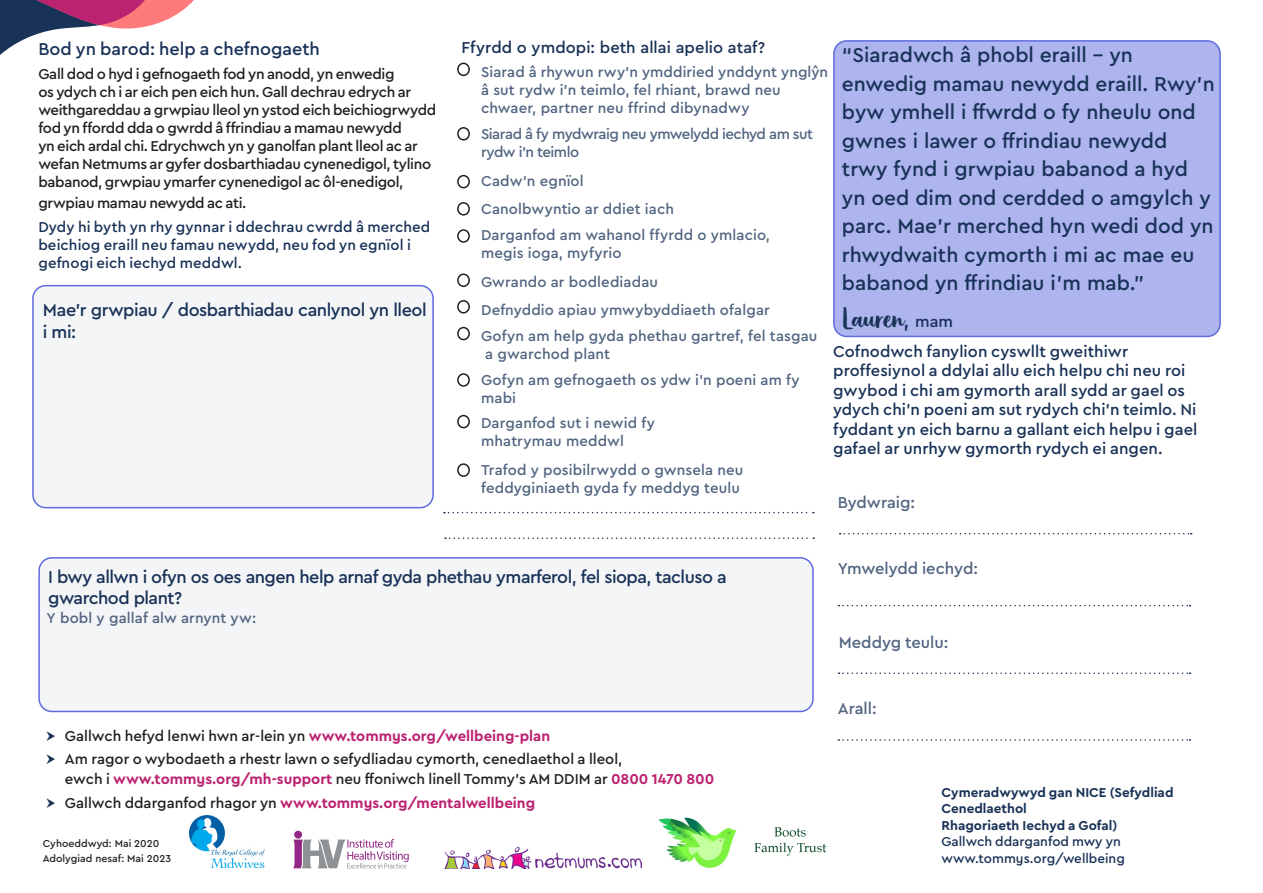
<style>
.page{position:relative;width:1263px;height:893px;background:#fff}
.page>*{position:absolute;margin:0;border:0;box-sizing:border-box;transform-origin:0 0}
.sub_title{font:28.5px "Organika Script";color:#193257}
.sub_title-2{font:500 21px/28.5px "Cera Pro";color:#193257}
.Sub_headding_light{font:500 18px/21px "Cera Pro";letter-spacing:-.03em;color:#193257}
.sub_title-3{font:500 18px/22.5px "Cera Pro";letter-spacing:-.025em;color:#193257}
.Body_text_lola_11{font:500 18px "Cera Pro";color:#193257}
.Body_text_lola_11-2{font:500 16.5px/19.5px "Cera Pro";letter-spacing:.005em;color:#193257}
.Body_text_lola_9{font:500 16.5px "Cera Pro";color:#526581}
.sub_title-4{font:500 16.5px "Cera Pro";letter-spacing:.005em;color:#193257}
.sub_title-5{font:500 15px/18px "Cera Pro";letter-spacing:.005em;color:#526581}
.Body_text_lola_11-3{font:500 15px/18px "Cera Pro";letter-spacing:-.02em;color:#231f20}
.Body_text_lola_11-4{font:500 15px/19.5px "Cera Pro";color:#231f20}
.Body_text_lola_11-5{font:500 15px/18px "Cera Pro";letter-spacing:.01em;color:#193257}
.t1{font:700 15px "Cera Pro";color:#bb2270}
.sub_title-6{font:500 15px/18px "Cera Pro";letter-spacing:-.035em;color:#526581}
.Body_text_lola_9-2{font:700 13.5px/16.5px "Cera Pro";color:#193257}
.Body_text_lola_9-3{font:500 13.5px/16.5px "Cera Pro";color:#193257}
.sub_title-7{font:500 10.5px "Cera Pro";color:#231f20}
.s1{font-family:"Cera Pro";font-weight:500;font-size:21px}
.s2{font-family:"Cera Pro";font-weight:500;font-size:16.5px}
.s3{font-weight:700;color:#bb2270}
.s4{font-weight:500;color:#231f20}
</style>
<div class="page">
<div style="left:39px;top:558px;width:774px;height:153px;background:#f4f5f7;border-radius:13px"></div>
<div style="left:38px;top:557px;width:776px;height:155px;border:2px solid #5e6bde;border-radius:13px"></div>
<div style="left:33px;top:286px;width:400px;height:222px;background:#f4f5f7;border-radius:13px"></div>
<div style="left:32px;top:285px;width:402px;height:223px;border:2px solid #5e6bde;border-radius:13px"></div>
<img style="left:189px;top:816px;width:76px;height:52px">
<img style="left:445px;top:848px;width:196px;height:21px">
<svg style="left:445px;top:537px;width:369px;height:2px"></svg>
<svg style="left:444px;top:512px;width:370px;height:1px"></svg>
<div style="left:834px;top:41px;width:386px;height:295px;background:#aeb5ee;border-radius:13px"></div>
<div style="left:833px;top:40px;width:388px;height:297px;border:2px solid #5e6bde;border-radius:13px"></div>
<svg style="left:840px;top:533px;width:352px;height:1px"></svg>
<svg style="left:838px;top:672px;width:352px;height:2px"></svg>
<svg style="left:838px;top:605px;width:352px;height:1px"></svg>
<svg style="left:838px;top:739px;width:352px;height:2px"></svg>
<img style="left:659px;top:817px;width:168px;height:51px">
<svg style="left:0;top:0;width:194px;height:55px"></svg>
<div style="left:294px;top:831px;width:8px;height:8px;background:#922684;border-radius:50%"></div>
<svg style="left:293px;top:839px;width:116px;height:29px"></svg>
<div style="left:457px;top:63px;width:13px;height:13px;border:2px solid #231f20;border-radius:50%"></div>
<div style="left:457px;top:175px;width:13px;height:13px;border:2px solid #231f20;border-radius:50%"></div>
<div style="left:457px;top:127px;width:13px;height:14px;border:2px solid #231f20;border-radius:50%"></div>
<div style="left:457px;top:202px;width:13px;height:14px;border:2px solid #231f20;border-radius:50%"></div>
<div style="left:457px;top:229px;width:13px;height:14px;border:2px solid #231f20;border-radius:50%"></div>
<div style="left:457px;top:274px;width:13px;height:13px;border:2px solid #231f20;border-radius:50%"></div>
<div style="left:457px;top:300px;width:13px;height:13px;border:2px solid #231f20;border-radius:50%"></div>
<div style="left:457px;top:327px;width:13px;height:13px;border:2px solid #231f20;border-radius:50%"></div>
<div style="left:457px;top:373px;width:13px;height:14px;border:2px solid #231f20;border-radius:50%"></div>
<div style="left:457px;top:415px;width:13px;height:13px;border:2px solid #231f20;border-radius:50%"></div>
<div style="left:457px;top:463px;width:13px;height:14px;border:2px solid #231f20;border-radius:50%"></div>
<p class="Body_text_lola_11" style="left:38px;top:37px;width:283px">Bod yn barod: help a chefnogaeth</p>
<p class="Body_text_lola_11-3" style="left:38px;top:64px;width:399px">Gall dod o hyd i gefnogaeth fod yn anodd, yn enwedig<br>os ydych ch i ar eich pen eich hun. Gall dechrau edrych ar weithgareddau a grwpiau lleol yn ystod eich beichiogrwydd fod yn ffordd dda o gwrdd â ffrindiau a mamau newydd<br>yn eich ardal chi. Edrychwch yn y ganolfan plant lleol ac ar wefan Netmums ar gyfer dosbarthiadau cynenedigol, tylino babanod, grwpiau ymarfer cynenedigol ac ôl-enedigol,</p>
<p class="Body_text_lola_11-3" style="left:38px;top:193px;width:210px">grwpiau mamau newydd ac ati.</p>
<p class="Body_text_lola_11-5" style="left:38px;top:218px;width:394px">Dydy hi byth yn rhy gynnar i ddechrau cwrdd â merched beichiog eraill neu famau newydd, neu fod yn egnïol i gefnogi eich iechyd meddwl.</p>
<p class="sub_title-3" style="left:43px;top:298px;width:385px">Mae'r grwpiau / dosbarthiadau canlynol yn lleol i mi:</p>
<p class="sub_title-4" style="left:462px;top:37px;width:305px">Ffyrdd o ymdopi: beth allai apelio ataf?</p>
<p class="sub_title-5" style="left:481px;top:63px;width:349px">Siarad â rhywun rwy'n ymddiried ynddynt ynglŷn â sut rydw i'n teimlo, fel rhiant, brawd neu chwaer, partner neu ffrind dibynadwy</p>
<p class="sub_title-6" style="left:481px;top:124px;width:334px">Siarad â fy mydwraig neu ymwelydd iechyd am sut rydw i'n teimlo</p>
<p class="sub_title-5" style="left:481px;top:171px;width:104px">Cadw'n egnïol</p>
<p class="sub_title-5" style="left:481px;top:200px;width:194px">Canolbwyntio ar ddiet iach</p>
<p class="sub_title-5" style="left:481px;top:225px;width:291px">Darganfod am wahanol ffyrdd o ymlacio, megis ioga, myfyrio</p>
<p class="sub_title-5" style="left:481px;top:272px;width:178px">Gwrando ar bodlediadau</p>
<p class="sub_title-5" style="left:481px;top:301px;width:290px">Defnyddio apiau ymwybyddiaeth ofalgar</p>
<p class="sub_title-5" style="left:481px;top:326px;width:338px">Gofyn am help gyda phethau gartref, fel tasgau a gwarchod plant</p>
<p class="sub_title-5" style="left:481px;top:370px;width:320px">Gofyn am gefnogaeth os ydw i'n poeni am fy mabi</p>
<p class="sub_title-5" style="left:481px;top:413px;width:175px">Darganfod sut i newid fy mhatrymau meddwl</p>
<p class="sub_title-5" style="left:481px;top:460px;width:264px">Trafod y posibilrwydd o gwnsela neu feddyginiaeth gyda fy meddyg teulu</p>
<p class="sub_title-2" style="left:842px;top:40px;width:374px">“Siaradwch â phobl eraill - yn enwedig mamau newydd eraill. Rwy'n byw ymhell i ffwrdd o fy nheulu ond gwnes i lawer o ffrindiau newydd trwy fynd i grwpiau babanod a hyd yn oed dim ond cerdded o amgylch y parc. Mae'r merched hyn wedi dod yn rhwydwaith cymorth i mi ac mae eu babanod yn ffrindiau i'm mab."</p>
<p class="sub_title" style="left:842px;top:302px;width:113px">Lauren<span class="s1">,</span> <span class="s2">mam</span></p>
<p class="Body_text_lola_11-2" style="left:833px;top:341px;width:366px">Cofnodwch fanylion cyswllt gweithiwr proffesiynol a ddylai allu eich helpu chi neu roi gwybod i chi am gymorth arall sydd ar gael os ydych chi'n poeni am sut rydych chi'n teimlo. Ni fyddant yn eich barnu a gallant eich helpu i gael gafael ar unrhyw gymorth rydych ei angen.</p>
<p class="Body_text_lola_9" style="left:838px;top:492px;width:79px">Bydwraig:</p>
<p class="Sub_headding_light" style="left:48px;top:566px;width:680px">I bwy allwn i ofyn os oes angen help arnaf gyda phethau ymarferol, fel siopa, tacluso a gwarchod plant?</p>
<p class="sub_title-5" style="left:47px;top:608px;width:211px">Y bobl y gallaf alw arnynt yw:</p>
<p class="Body_text_lola_11-4" style="left:65px;top:725px;width:487px">Gallwch hefyd lenwi hwn ar-lein yn <span class="s3">www.tommys.org/wellbeing-plan</span></p>
<p class="Body_text_lola_11-4" style="left:65px;top:749px;width:651px">Am ragor o wybodaeth a rhestr lawn o sefydliadau cymorth, cenedlaethol a lleol,<br>ewch i <span class="s3">www.tommys.org/mh-support</span> neu ffoniwch linell Tommy's AM DDIM ar <span class="s3">0800 1470 800</span></p>
<p class="t1" style="left:65px;top:792px;width:472px"><span class="s4">Gallwch ddarganfod rhagor yn</span> www.tommys.org/mentalwellbeing</p>
<p class="sub_title-7" style="left:43px;top:836px;width:118px">Cyhoeddwyd: Mai 2020</p>
<p class="sub_title-7" style="left:43px;top:851px;width:130px">Adolygiad nesaf: Mai 2023</p>
<p class="Body_text_lola_9" style="left:838px;top:558px;width:142px">Ymwelydd iechyd:</p>
<p class="Body_text_lola_9" style="left:839px;top:631px;width:111px">Meddyg teulu:</p>
<p class="Body_text_lola_9" style="left:838px;top:698px;width:40px">Arall:</p>
<p class="Body_text_lola_9-2" style="left:941px;top:783px;width:233px">Cymeradwywyd gan NICE (Sefydliad<br>Cenedlaethol<br>Rhagoriaeth Iechyd a Gofal)</p>
<p class="Body_text_lola_9-3" style="left:941px;top:833px;width:185px">Gallwch ddarganfod mwy yn www.tommys.org/wellbeing</p>
</div>
